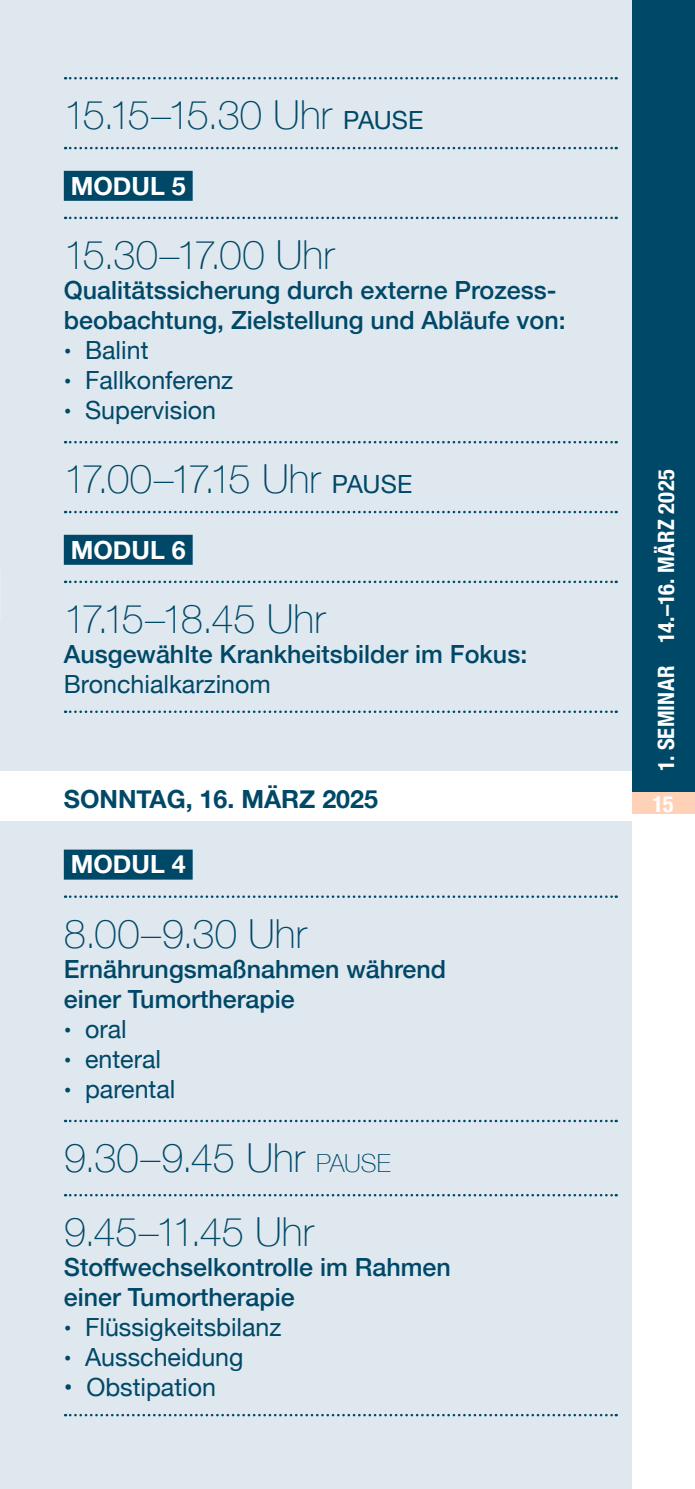
<style>
.page{position:relative;width:695px;height:1489px;background:#fff}
.page>*{position:absolute;margin:0;border:0;box-sizing:border-box;transform-origin:0 0}
.t1{font:100 40px/74.2px "Helvetica Neue";color:#004867}
.t2{font:100 40px "Helvetica Neue";letter-spacing:-.045em;color:#004867}
.t3{font:500 25px/30px "Helvetica Neue";color:#004867}
.t4{font:25px "Helvetica Neue";color:#004867}
.t5{font:700 25px "Helvetica Neue";color:#004867}
.t6{font:700 25px "Helvetica Neue";color:#fff}
.t7{font:700 condensed 22.5px "Helvetica Neue";letter-spacing:.02em;color:#fff}
.s1{font-weight:400;font-size:25px}
.s2{font-size:22px}
.s3{font-size:25px}
</style>
<div class="page">
<div style="left:631px;top:0;width:63px;height:805px;background:#004867"></div>
<div style="left:631px;top:792px;width:63px;height:21px;background:#ffd2b8"></div>
<div style="left:0;top:0;width:631px;height:1488px;background:#dfe8ef"></div>
<div style="left:0;top:770px;width:631px;height:50px;background:#fff"></div>
<svg style="left:65px;top:77px;width:551px;height:2px"></svg>
<svg style="left:65px;top:147px;width:551px;height:2px"></svg>
<div style="left:64px;top:171px;width:129px;height:30px;background:#004867"></div>
<svg style="left:65px;top:217px;width:551px;height:2px"></svg>
<svg style="left:65px;top:441px;width:551px;height:2px"></svg>
<svg style="left:65px;top:511px;width:551px;height:2px"></svg>
<div style="left:64px;top:534px;width:129px;height:30px;background:#004867"></div>
<svg style="left:65px;top:580px;width:551px;height:3px"></svg>
<svg style="left:65px;top:710px;width:551px;height:3px"></svg>
<div style="left:64px;top:849px;width:129px;height:30px;background:#004867"></div>
<svg style="left:65px;top:895px;width:551px;height:2px"></svg>
<svg style="left:65px;top:1119px;width:551px;height:3px"></svg>
<svg style="left:65px;top:1194px;width:551px;height:2px"></svg>
<svg style="left:65px;top:1413px;width:551px;height:3px"></svg>
<h1 class="t2" style="left:64px;top:84px;width:361px">15.15–15.30 Uhr <span class="s1">PAUSE</span></h1>
<p class="t6" style="left:71px;top:166px;width:116px">MODUL 5</p>
<h1 class="t1" style="left:64px;top:216px;width:272px">15.30–17.00 Uhr</h1>
<p class="t3" style="left:64px;top:273px;width:503px">Qualitätssicherung durch externe Prozess&shy;beobachtung, Zielstellung und Abläufe von:</p>
<p class="t4" style="left:64px;top:332px;width:86px"><span class="s2">•</span> Balint</p>
<p class="t4" style="left:64px;top:362px;width:171px"><span class="s2">•</span> Fallkonferenz</p>
<p class="t4" style="left:64px;top:392px;width:154px"><span class="s2">•</span> Supervision</p>
<h1 class="t2" style="left:64px;top:448px;width:350px">17.00–17.15 Uhr <span class="s1">PAUSE</span></h1>
<p class="t6" style="left:71px;top:530px;width:116px">MODUL 6</p>
<h1 class="t2" style="left:64px;top:588px;width:263px">17.15–18.45 Uhr</h1>
<p class="t3" style="left:64px;top:637px;width:465px">Ausgewählte Krankheitsbilder im Fokus:</p>
<p class="t4" style="left:64px;top:665px;width:208px">Bronchialkarzinom</p>
<p class="t5" style="left:64px;top:779px;width:315px">SONNTAG, 16. MÄRZ 2025</p>
<p class="t6" style="left:71px;top:844px;width:116px">MODUL 4</p>
<h1 class="t1" style="left:64px;top:894px;width:244px">8.00–9.30 Uhr</h1>
<p class="t3" style="left:64px;top:951px;width:384px">Ernährungsmaßnahmen während einer Tumortherapie</p>
<p class="t4" style="left:64px;top:1010px;width:64px"><span class="s2">•</span> oral</p>
<p class="t4" style="left:64px;top:1040px;width:99px"><span class="s2">•</span> enteral</p>
<p class="t4" style="left:64px;top:1070px;width:113px"><span class="s2">•</span> parental</p>
<h1 class="t1" style="left:64px;top:1118px;width:328px">9.30–9.45 Uhr <span class="s3">PAUSE<br></span>9.45–11.45 Uhr</h1>
<p class="t3" style="left:64px;top:1250px;width:388px">Stoffwechselkontrolle im Rahmen einer Tumortherapie</p>
<p class="t4" style="left:64px;top:1308px;width:219px"><span class="s2">•</span> Flüssigkeitsbilanz</p>
<p class="t4" style="left:64px;top:1338px;width:181px"><span class="s2">•</span> Ausscheidung</p>
<p class="t4" style="left:64px;top:1368px;width:154px">• Obstipation</p>
<p class="t7" style="left:647px;top:771px;width:303px;rotate:-90deg">1. SEMINAR 14.–16. MÄRZ 2025</p>
<p class="t7" style="left:652px;top:785px;width:22px">15</p>
</div>
